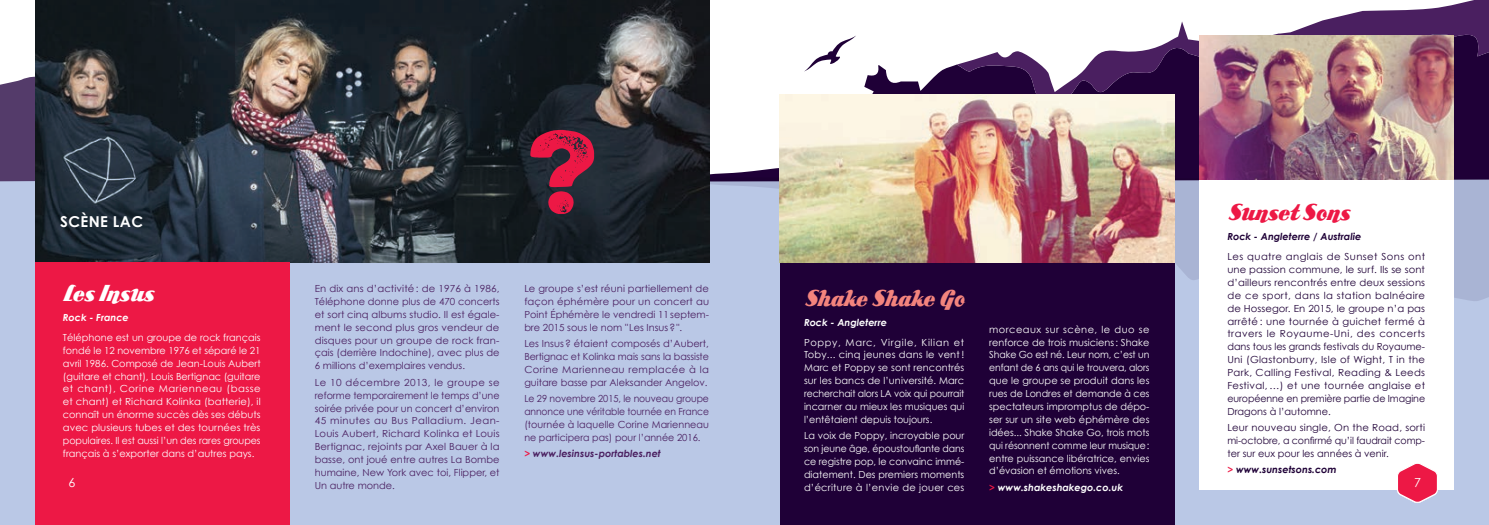
<style>
.page{position:relative;width:1489px;height:525px;background:#fff}
.page>*{position:absolute;margin:0;border:0;box-sizing:border-box;transform-origin:0 0}
.Nom_groupe{font:22.5px "ARB85 Poster Script JAN 39 Normal";color:#f3847d;scale:.74 1}
.Nom_groupe-2{font:22.5px "ARB85 Poster Script JAN 39 Normal";color:#ed1845;scale:.75 1}
.Nom_groupe-3{font:22.5px "ARB85 Poster Script JAN 39 Normal";color:#fff;scale:.75 1}
.Type_scene{font:700 15px "Century Gothic";letter-spacing:.025em;color:#fff}
.t1{font:12.5px "Century Gothic";color:#fff}
.Text_courant{font:9.75px/12.9px "Century Gothic";color:#fff;text-align:justify}
.Text_courant-2{font:9.75px/12.9px "Century Gothic";color:#4a1f60;text-align:justify}
.Text_courant-3{font:9.75px/12.9px "Century Gothic";letter-spacing:-.005em;color:#1f0037;text-align:justify}
.Text_courant-4{font:9.75px/12.9px "Century Gothic";color:#4a1f60;text-align:justify;scale:.95 1}
.Lien_site_web{font:italic 700 9.75px "Century Gothic";color:#4a1f60}
.Style_musical{font:italic 700 9.75px "Century Gothic";color:#1f0037}
.Lien_site_web-2{font:italic 700 9.75px "Century Gothic";color:#fff}
.Lien_site_web-3{font:italic 700 9.75px "Century Gothic";color:#1f0037}
.Style_musical-2{font:italic 700 9.75px "Century Gothic";color:#fff}
.Nom_groupe-4{font:italic 700 9.75px "Century Gothic";color:#fff}
.s1{color:#ed1845}
</style>
<div class="page">
<div style="left:0;top:179px;width:1488px;height:345px;background:#bac8e6"></div>
<svg style="left:709px;top:0;width:779px;height:177px"></svg>
<svg style="left:956px;top:0;width:532px;height:121px"></svg>
<div style="left:0;top:76px;width:35px;height:105px;background:#543b6a"></div>
<svg style="left:694px;top:177px;width:794px;height:192px"></svg>
<div style="left:1198px;top:179px;width:255px;height:310px;background:#fff"></div>
<img style="left:1198px;top:35px;width:255px;height:144px">
<svg style="left:804px;top:35px;width:52px;height:36px"></svg>
<div style="left:780px;top:206px;width:394px;height:318px;background:#1f0037"></div>
<img style="left:780px;top:95px;width:394px;height:167px">
<img style="left:35px;top:0;width:674px;height:262px">
<svg style="left:530px;top:130px;width:64px;height:84px"></svg>
<div style="left:35px;top:262px;width:255px;height:262px;background:#ed1845"></div>
<svg style="left:1396px;top:463px;width:42px;height:40px"></svg>
<p class="Type_scene" style="left:60px;top:212px;width:84px">SCÈNE LAC</p>
<p class="Nom_groupe-3" style="left:63px;top:281px;width:122px">Les Insus</p>
<p class="Nom_groupe-4" style="left:63px;top:311px;width:67px">Rock - France</p>
<p class="Text_courant" style="left:63px;top:330px;width:199px">Téléphone est un groupe de rock français fondé le 12 novembre 1976 et séparé le 21 avril 1986. Composé de Jean-Louis Aubert (guitare et chant), Louis Bertignac (guitare et chant), Corine Marienneau (basse et chant) et Richard Kolinka (batterie), il connaît un énorme succès dès ses débuts avec plusieurs tubes et des tournées très populaires. Il est aussi l’un des rares groupes français à s’exporter dans d’autres pays.</p>
<p class="t1" style="left:68px;top:474px;width:8px">6</p>
<p class="Text_courant-2" style="left:315px;top:282px;width:186px">En dix ans d’activité: de 1976 à 1986, Téléphone donne plus de 470 concerts et sort cinq albums studio. Il est égale&shy;ment le second plus gros vendeur de disques pour un groupe de rock fran&shy;çais (derrière Indochine), avec plus de 6 millions d’exemplaires vendus.</p>
<p class="Text_courant-2" style="left:315px;top:375px;width:186px">Le 10 décembre 2013, le groupe se reforme temporairement le temps d’une soirée privée pour un concert d’environ 45 minutes au Bus Palladium. Jean-Louis Aubert, Richard Kolinka et Louis Bertignac, rejoints par Axel Bauer à la basse, ont joué entre autres La Bombe humaine, New York avec toi, Flipper, et Un autre monde.</p>
<p class="Text_courant-2" style="left:524px;top:282px;width:186px">Le groupe s’est réuni partiellement de façon éphémère pour un concert au Point Éphémère le vendredi 11septem&shy;bre 2015 sous le nom " Les Insus?".</p>
<p class="Text_courant-2" style="left:524px;top:337px;width:186px">Les Insus? étaient composés d’Aubert, Bertignac et Kolinka mais sans la bassiste Corine Marienneau remplacée à la guitare basse par Aleksander Angelov.</p>
<p class="Text_courant-4" style="left:524px;top:392px;width:196px">Le 29 novembre 2015, le nouveau groupe annonce une véritable tournée en France (tournée à laquelle Corine Marienneau ne participera pas) pour l’année 2016.</p>
<p class="Lien_site_web" style="left:524px;top:447px;width:138px"><span class="s1">&gt;</span> www.lesinsus-portables.net</p>
<p class="Nom_groupe" style="left:804px;top:286px;width:218px">Shake Shake Go</p>
<p class="Style_musical-2" style="left:804px;top:315px;width:85px">Rock - Angleterre</p>
<p class="Text_courant" style="left:804px;top:335px;width:162px">Poppy, Marc, Virgile, Kilian et Toby... cinq jeunes dans le vent!<br>Marc et Poppy se sont rencontrés sur les bancs de l’université. Marc recherchait alors LA voix qui pourrait incarner au mieux les musiques qui l’entêtaient depuis toujours.</p>
<p class="Text_courant" style="left:804px;top:429px;width:162px">La voix de Poppy, incroyable pour son jeune âge, époustouflante dans ce registre pop, le convainc immé&shy;diatement. Des premiers moments d’écriture à l’envie de jouer ces</p>
<p class="Text_courant" style="left:989px;top:322px;width:162px">morceaux sur scène, le duo se renforce de trois musiciens: Shake Shake Go est né. Leur nom, c’est un enfant de 6 ans qui le trouvera, alors que le groupe se produit dans les rues de Londres et demande à ces spectateurs impromptus de dépo&shy;ser sur un site web éphémère des idées... Shake Shake Go, trois mots qui résonnent comme leur musique: entre puissance libératrice, envies d’évasion et émotions vives.</p>
<p class="Lien_site_web-2" style="left:989px;top:481px;width:135px"><span class="s1">&gt;</span> www.shakeshakego.co.uk</p>
<p class="Nom_groupe-2" style="left:1227px;top:201px;width:165px">Sunset Sons</p>
<p class="Style_musical" style="left:1227px;top:230px;width:135px">Rock - Angleterre / Australie</p>
<p class="Text_courant-3" style="left:1227px;top:250px;width:199px">Les quatre anglais de Sunset Sons ont une passion commune, le surf. Ils se sont d’ailleurs rencontrés entre deux sessions de ce sport, dans la station balnéaire de Hossegor. En 2015, le groupe n’a pas arrêté : une tournée à guichet fermé à travers le Royaume-Uni, des concerts dans tous les grands festivals du Royaume-Uni (Glastonburry, Isle of Wight, T in the Park, Calling Festival, Reading &amp; Leeds Festival, …) et une tournée anglaise et européenne en première partie de Imagine Dragons à l’automne.</p>
<p class="Text_courant-3" style="left:1227px;top:421px;width:199px">Leur nouveau single, On the Road, sorti mi-octobre, a confirmé qu’il faudrait comp&shy;ter sur eux pour les années à venir.</p>
<p class="Lien_site_web-3" style="left:1227px;top:463px;width:111px"><span class="s1">&gt;</span> www.sunsetsons.com</p>
<p class="t1" style="left:1413px;top:474px;width:8px">7</p>
</div>
